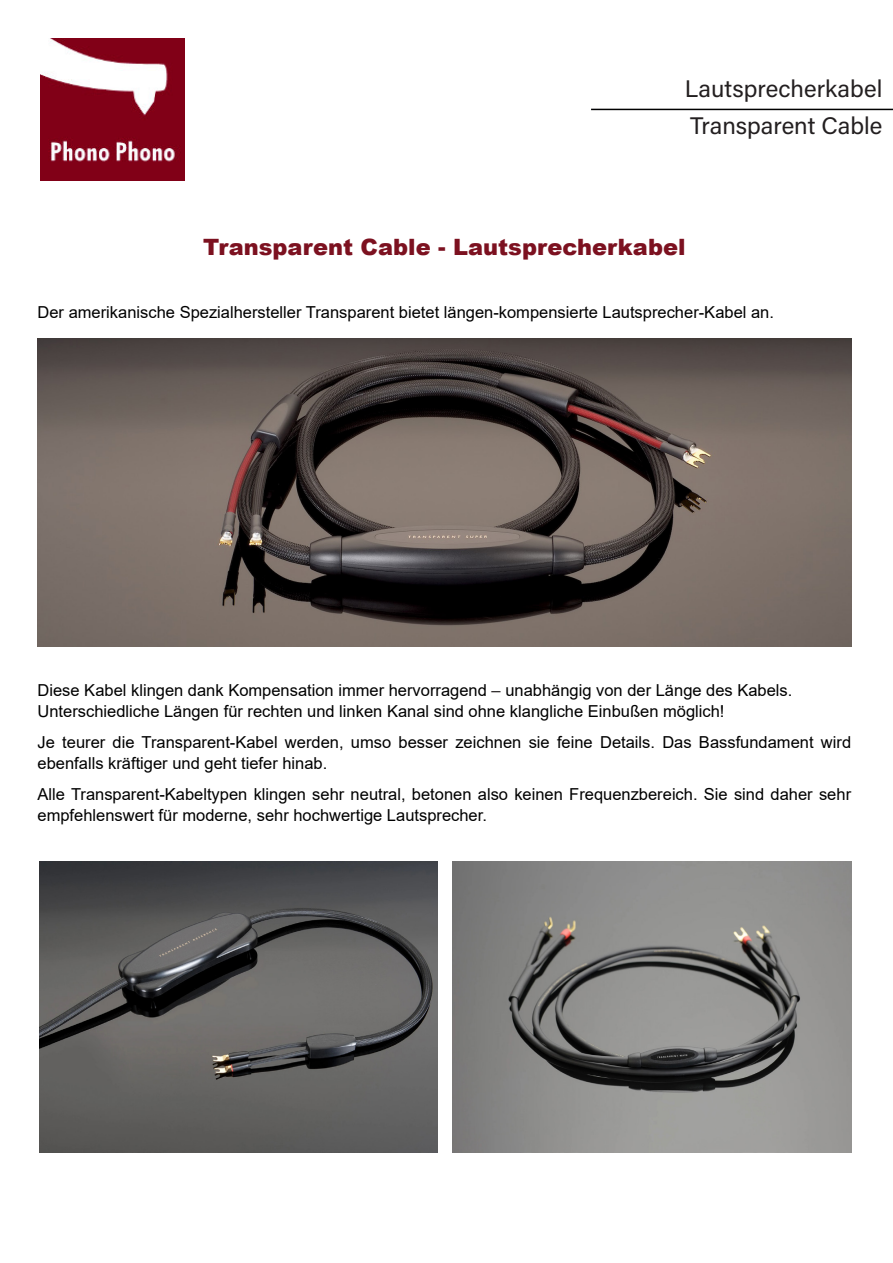
<style>
.page{position:relative;width:893px;height:1263px;background:#fff}
.page>*{position:absolute;margin:0;border:0;box-sizing:border-box;transform-origin:0 0}
.Unterüberschrift{font:24px "Acumin Variable Concept";color:#231f20}
.Überschrift_im_Text{font:900 22.5px "Arial";color:#7c1120}
.Fließtext{font:16.5px/21px "Arial";color:#000001}
.s1{color:#231f20}
</style>
<div class="page">
<img style="left:41px;top:38px;width:143px;height:143px">
<img style="left:38px;top:338px;width:813px;height:308px">
<hr style="left:591px;top:109px;width:302px;height:1px;background:#000001">
<img style="left:40px;top:861px;width:398px;height:291px">
<img style="left:453px;top:861px;width:398px;height:291px">
<p class="Unterüberschrift" style="left:685px;top:72px;width:199px">Lautsprecherkabel</p>
<p class="Unterüberschrift" style="left:690px;top:109px;width:194px">Transparent Cable</p>
<p class="Überschrift_im_Text" style="left:203px;top:231px;width:484px">Transparent Cable - Lautsprecherkabel</p>
<p class="Fließtext" style="left:38px;top:301px;width:738px">Der amerikanische Spezialhersteller Transparent bietet längen-kompensierte Lautsprecher-Kabel an.</p>
<p class="Fließtext" style="left:38px;top:679px;width:756px">Diese Kabel klingen dank Kompensation immer hervorragend <span class="s1">–</span> unabhängig von der Länge des Kabels.<br>Unterschiedliche Längen für rechten und linken Kanal sind ohne klangliche Einbußen möglich!</p>
<p class="Fließtext" style="left:38px;top:731px;width:815px">Je teurer die Transparent-Kabel werden, umso besser zeichnen sie feine Details. Das Bassfundament wird ebenfalls kräftiger und geht tiefer hinab.</p>
<p class="Fließtext" style="left:38px;top:783px;width:815px">Alle Transparent-Kabeltypen klingen sehr neutral, betonen also keinen Frequenzbereich. Sie sind daher sehr empfehlenswert für moderne, sehr hochwertige Lautsprecher.</p>
</div>
